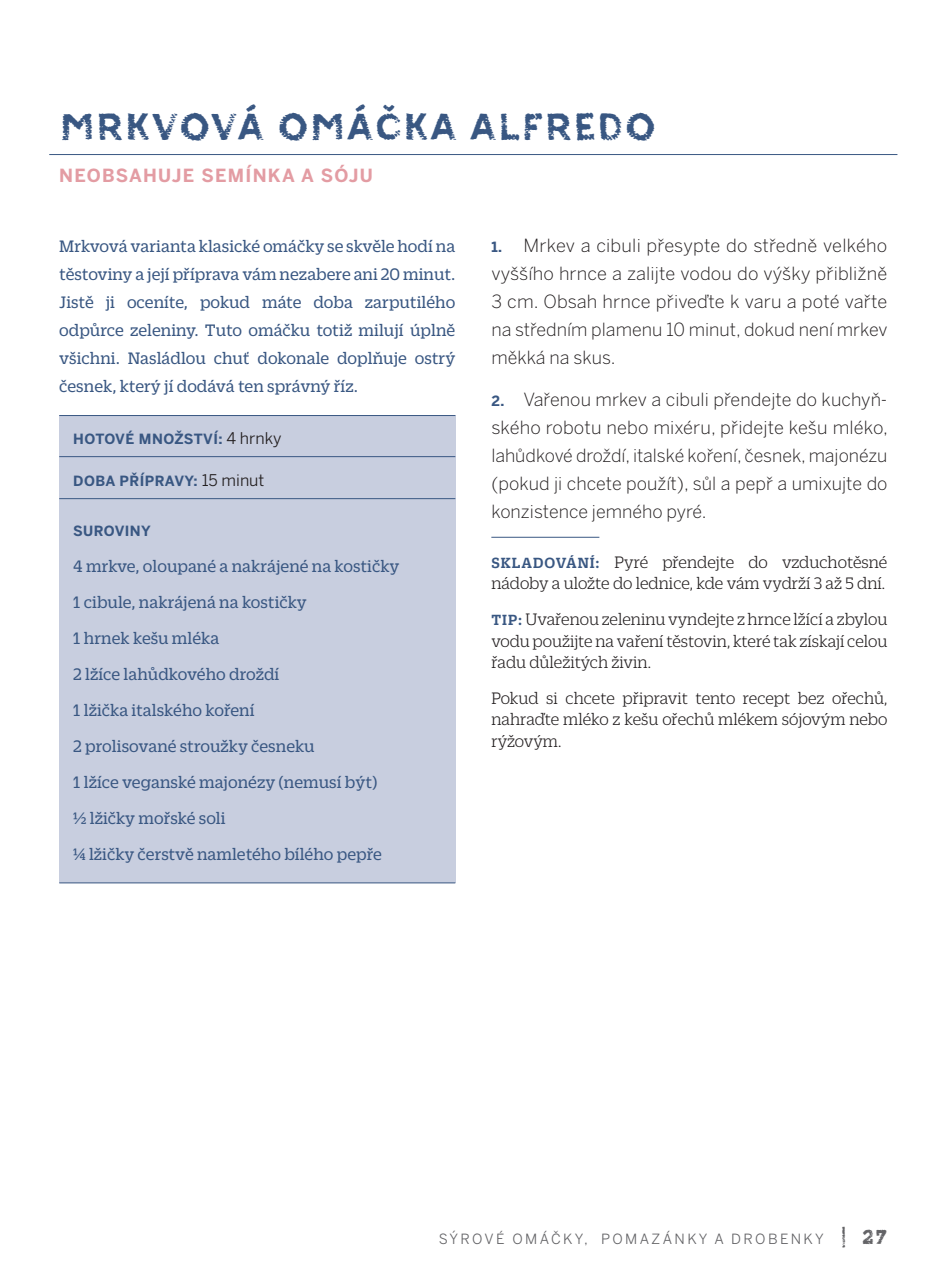
<style>
.page{position:relative;width:947px;height:1276px;background:#fff}
.page>*{position:absolute;margin:0;border:0;box-sizing:border-box;transform-origin:0 0}
.t1{font:34px "Canvas Tiny Sans";color:#395782}
.t2{font:18px/36px "Duplicate Slab";color:#395782;text-align:justify}
.t3{font:300 18px/28px "Benton Sans";color:#231f20;text-align:justify}
.t4{font:300 18px/21.6px "Duplicate Slab";color:#231f20;text-align:justify}
.t5{font:700 18px "Benton Sans";letter-spacing:.07em;color:#e39ca3}
.t6{font:700 14px "Benton Sans";letter-spacing:.03em;color:#395782}
.t7{font:14px "Benton Sans";letter-spacing:.17em;color:#636366}
.s1{font-weight:400;font-size:16px;color:#231f20}
.s2{font-weight:700;font-size:14px;color:#395782}
.s3{font-weight:500;font-size:16px;color:#395782}
.s4{font-family:"Canvas Tiny Slab";font-size:18px}
</style>
<div class="page">
<hr style="left:49px;top:154px;width:848px;height:1px;background:#395782">
<div style="left:59px;top:415px;width:396px;height:262px;background:#c8cedf"></div>
<hr style="left:59px;top:415px;width:396px;height:1px;background:#395782">
<hr style="left:59px;top:456px;width:396px;height:1px;background:#395782">
<hr style="left:59px;top:498px;width:396px;height:1px;background:#395782">
<div style="left:59px;top:521px;width:396px;height:362px;background:#c8cedf"></div>
<hr style="left:59px;top:882px;width:396px;height:1px;background:#395782">
<hr style="left:491px;top:537px;width:108px;height:1px;background:#395782">
<h1 class="t1" style="left:59px;top:104px;width:599px">MRKVOVÁ OMÁČKA ALFREDO</h1>
<p class="t5" style="left:59px;top:164px;width:315px">NEOBSAHUJE SEMÍNKA A SÓJU</p>
<p class="t2" style="left:59px;top:231px;width:397px;line-height:28px">Mrkvová varianta klasické omáčky se skvěle hodí na těstoviny a její příprava vám nezabere ani 20 minut.<br>Jistě ji oceníte, pokud máte doba zarputilého odpůrce zeleniny. Tuto omáčku totiž milují úplně všichni. Nasládlou chuť dokonale doplňuje ostrý česnek, který jí dodává ten správný říz.</p>
<p class="t6" style="left:73px;top:430px;width:210px">HOTOVÉ MNOŽSTVÍ: <span class="s1">4 hrnky</span></p>
<p class="t6" style="left:73px;top:472px;width:193px">DOBA PŘÍPRAVY: <span class="s1">15 minut</span></p>
<p class="t6" style="left:73px;top:522px;width:79px">SUROVINY</p>
<p class="t2" style="left:73px;top:547px;width:328px;text-align:left">4 mrkve, oloupané a nakrájené na kostičky<br>1 cibule, nakrájená na kostičky<br>1 hrnek kešu mléka<br>2 lžíce lahůdkového droždí<br>1 lžička italského koření<br>2 prolisované stroužky česneku<br>1 lžíce veganské majonézy (nemusí být)<br>½ lžičky mořské soli<br>¼ lžičky čerstvě namletého bílého pepře</p>
<p class="t3" style="left:491px;top:231px;width:398px"><span class="s2">1.</span> Mrkev a cibuli přesypte do středně velkého vyššího hrnce a zalijte vodou do výšky přibližně 3 cm. Obsah hrnce přiveďte k varu a poté vařte na středním plamenu 10 minut, dokud není mrkev měkká na skus.</p>
<p class="t3" style="left:491px;top:385px;width:398px"><span class="s2">2.</span> Vařenou mrkev a cibuli přendejte do kuchyň&shy;ského robotu nebo mixéru, přidejte kešu mléko, lahůdkové droždí, italské koření, česnek, majonézu (pokud ji chcete použít), sůl a pepř a umixujte do konzistence jemného pyré.</p>
<p class="t4" style="left:491px;top:550px;width:397px"><span class="s3">SKLADOVÁNÍ:</span> Pyré přendejte do vzduchotěsné nádoby a uložte do lednice, kde vám vydrží 3 až 5 dní.</p>
<p class="t4" style="left:491px;top:607px;width:397px"><span class="s3">TIP:</span> Uvařenou zeleninu vyndejte z hrnce lžící a zbylou vodu použijte na vaření těstovin, které tak získají celou řadu důležitých živin.</p>
<p class="t4" style="left:491px;top:686px;width:398px">Pokud si chcete připravit tento recept bez ořechů, nahraďte mléko z kešu ořechů mlékem sójovým nebo rýžovým.</p>
<p class="t7" style="left:439px;top:1231px;width:450px">SÝROVÉ OMÁČKY, POMAZÁNKY A DROBENKY <span class="s4">| 27</span></p>
</div>
